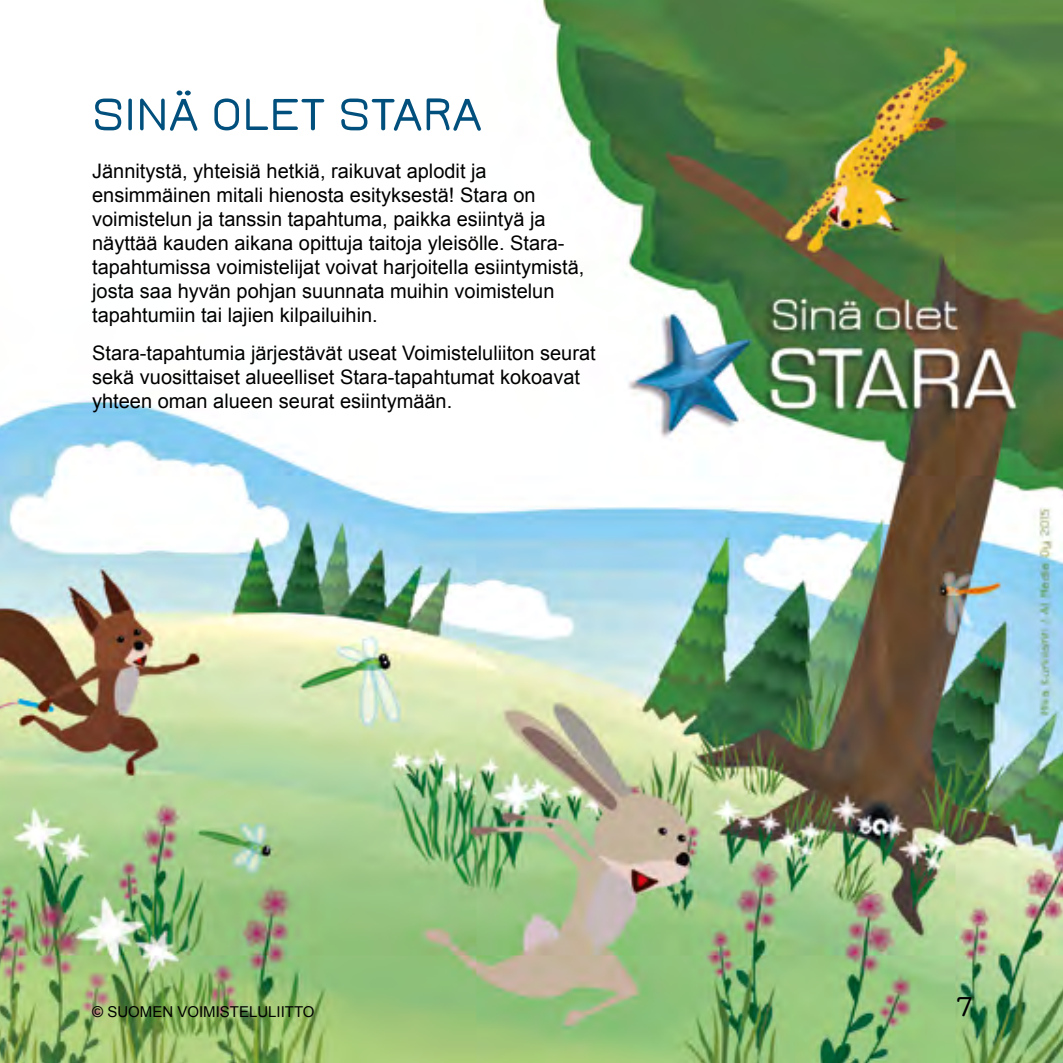
<style>
.page{position:relative;width:1063px;height:1063px;background:#fff}
.page>*{position:absolute;margin:0;border:0;box-sizing:border-box;transform-origin:0 0}
.t1{font:600 50px "Jura";color:#004f7c}
.t2{font:600 30px "Jura";color:#000}
.t3{font:20px/24px "Arial";color:#000}
.t4{font:15px "Arial";color:#000}
</style>
<div class="page">
<img style="left:0;top:0;width:1063px;height:1063px">
<h1 class="t1" style="left:92px;top:89px;width:391px">SINÄ OLET STARA</h1>
<p class="t3" style="left:92px;top:159px;width:494px">Jännitystä, yhteisiä hetkiä, raikuvat aplodit ja ensimmäinen mitali hienosta esityksestä! Stara on voimistelun ja tanssin tapahtuma, paikka esiintyä ja näyttää kauden aikana opittuja taitoja yleisölle. Stara&shy;tapahtumissa voimistelijat voivat harjoitella esiintymistä, josta saa hyvän pohjan suunnata muihin voimistelun tapahtumiin tai lajien kilpailuihin.</p>
<p class="t3" style="left:92px;top:341px;width:505px">Stara-tapahtumia järjestävät useat Voimisteluliiton seurat sekä vuosittaiset alueelliset Stara-tapahtumat kokoavat yhteen oman alueen seurat esiintymään.</p>
<p class="t4" style="left:92px;top:1002px;width:224px">© SUOMEN VOIMISTELULIITTO</p>
<h2 class="t2" style="left:956px;top:991px;width:17px">7</h2>
</div>
